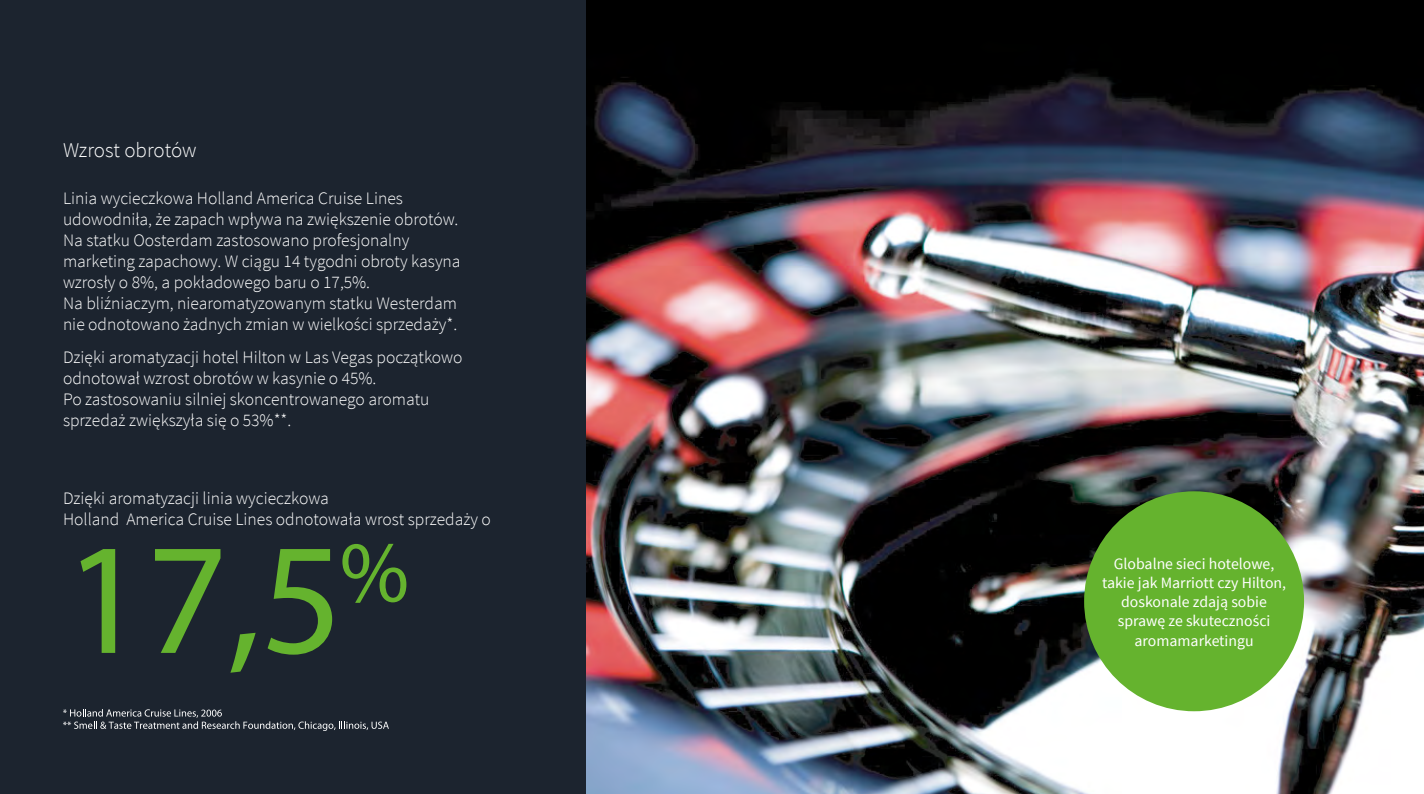
<style>
.page{position:relative;width:1424px;height:794px;background:#fff}
.page>*{position:absolute;margin:0;border:0;box-sizing:border-box;transform-origin:0 0}
.t1{font:300 21px "Source Sans Pro";color:#fff}
.t2{font:300 17.5px/21px "Source Sans Pro";color:#fff}
.t3{font:15.75px/19.2px "Source Sans Pro";color:#fff;text-align:center}
</style>
<div class="page">
<div style="left:0;top:0;width:586px;height:794px;background:#1c242f"></div>
<img style="left:586px;top:0;width:838px;height:794px">
<div style="left:1084px;top:491px;width:220px;height:220px;background:#65b32e;border-radius:50%"></div>
<svg style="left:81px;top:549px;width:34px;height:104px;background:#3d652e"></svg>
<svg style="left:155px;top:549px;width:65px;height:104px;background:#324f2e"></svg>
<svg style="left:230px;top:633px;width:26px;height:39px"></svg>
<svg style="left:268px;top:549px;width:64px;height:105px;background:#385b2e"></svg>
<svg style="left:342px;top:544px;width:64px;height:59px;background:#32502e"></svg>
<svg style="left:63px;top:709px;width:326px;height:22px;background:#3a404a"></svg>
<p class="t1" style="left:63px;top:138px;width:135px">Wzrost obrotów</p>
<p class="t2" style="left:63px;top:187px;width:399px">Linia wycieczkowa Holland America Cruise Lines udowodniła, że zapach wpływa na zwiększenie obrotów.<br>Na statku Oosterdam zastosowano profesjonalny marketing zapachowy. W ciągu 14 tygodni obroty kasyna wzrosły o 8%, a pokładowego baru o 17,5%.<br>Na bliźniaczym, niearomatyzowanym statku Westerdam nie odnotowano żadnych zmian w wielkości sprzedaży*.</p>
<p class="t2" style="left:63px;top:347px;width:401px">Dzięki aromatyzacji hotel Hilton w Las Vegas początkowo odnotował wzrost obrotów w kasynie o 45%.<br>Po zastosowaniu silniej skoncentrowanego aromatu sprzedaż zwiększyła się o 53%**.</p>
<p class="t2" style="left:63px;top:487px;width:429px">Dzięki aromatyzacji linia wycieczkowa<br>Holland America Cruise Lines odnotowała wrost sprzedaży o</p>
<p class="t3" style="left:1102px;top:554px;width:186px">Globalne sieci hotelowe, takie jak Marriott czy Hilton, doskonale zdają sobie sprawę ze skuteczności aromamarketingu</p>
</div>
